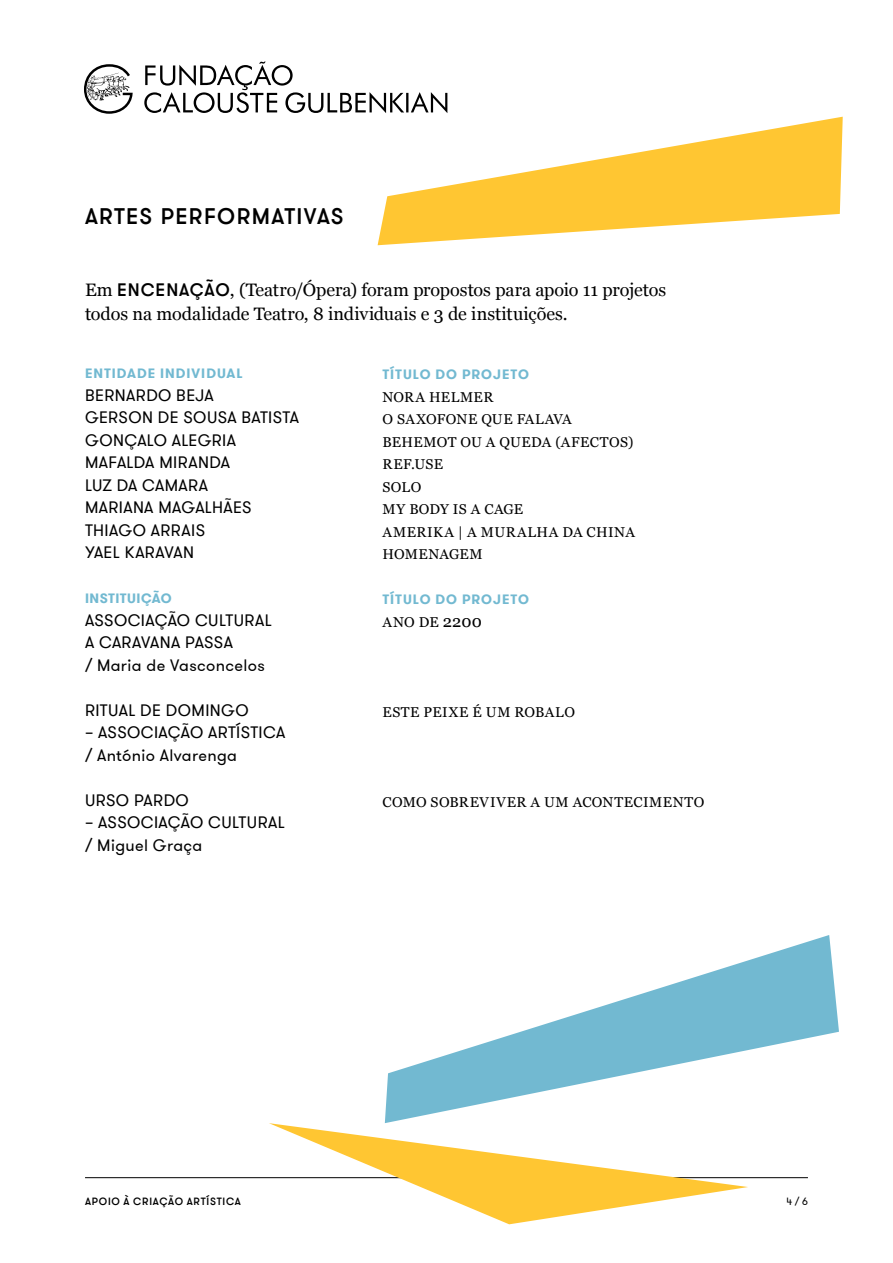
<style>
.page{position:relative;width:893px;height:1263px;background:#fff}
.page>*{position:absolute;margin:0;border:0;box-sizing:border-box;transform-origin:0 0}
.t1{font:500 22.5px "GT Walsheim";letter-spacing:.055em;color:#000}
.t2{font:18px/24px "Georgia";color:#000}
.t3{font:16.5px/22.5px "GT Walsheim";letter-spacing:.02em;color:#000}
.t4{font:14.25px/22.5px "Georgia";letter-spacing:.03em;color:#000}
.t5{font:700 13.5px "GT Walsheim";letter-spacing:.065em;color:#72b9d1}
.t6{font:700 13.5px "GT Walsheim";letter-spacing:.03em;color:#72b9d1}
.t7{font:500 10.5px "GT Walsheim";letter-spacing:.07em;color:#000}
.t8{font:10.5px "GT Walsheim";color:#000}
.s1{font-family:"GT Walsheim";font-weight:500}
.s2{font-size:16.5px}
</style>
<div class="page">
<hr style="left:85px;top:1177px;width:723px;height:1px;background:#000">
<svg style="left:144px;top:61px;width:303px;height:52px"></svg>
<svg style="left:84px;top:64px;width:49px;height:50px"></svg>
<svg style="left:378px;top:117px;width:465px;height:128px;fill:#ffc632"></svg>
<svg style="left:269px;top:1123px;width:479px;height:101px"></svg>
<svg style="left:385px;top:935px;width:454px;height:188px"></svg>
<h1 class="t1" style="left:85px;top:202px;width:260px">ARTES PERFORMATIVAS</h1>
<p class="t2" style="left:85px;top:277px;width:583px">Em <span class="s1">ENCENAÇÃO</span>, (Teatro/Ópera) foram propostos para apoio 11 projetos todos na modalidade Teatro, 8 individuais e 3 de instituições.</p>
<p class="t5" style="left:85px;top:365px;width:159px">ENTIDADE INDIVIDUAL</p>
<p class="t3" style="left:85px;top:383px;width:216px">BERNARDO BEJA<br>GERSON DE SOUSA BATISTA<br>GONÇALO ALEGRIA<br>MAFALDA MIRANDA<br>LUZ DA CAMARA<br>MARIANA MAGALHÃES<br>THIAGO ARRAIS<br>YAEL KARAVAN</p>
<p class="t6" style="left:85px;top:590px;width:88px">INSTITUIÇÃO</p>
<p class="t3" style="left:85px;top:608px;width:188px">ASSOCIAÇÃO CULTURAL<br>A CARAVANA PASSA<br>/ Maria de Vasconcelos</p>
<p class="t3" style="left:85px;top:698px;width:165px">RITUAL DE DOMINGO</p>
<p class="t3" style="left:85px;top:721px;width:202px">– ASSOCIAÇÃO ARTÍSTICA / António Alvarenga</p>
<p class="t3" style="left:85px;top:788px;width:105px">URSO PARDO</p>
<p class="t3" style="left:85px;top:811px;width:201px">– ASSOCIAÇÃO CULTURAL / Miguel Graça</p>
<p class="t5" style="left:383px;top:366px;width:148px">TÍTULO DO PROJETO</p>
<p class="t4" style="left:383px;top:385px;width:254px">NORA HELMER<br>O SAXOFONE QUE FALAVA<br>BEHEMOT OU A QUEDA (AFECTOS)<br>REF.USE<br>SOLO<br>MY BODY IS A CAGE<br>AMERIKA | A MURALHA DA CHINA<br>HOMENAGEM</p>
<p class="t5" style="left:383px;top:591px;width:148px">TÍTULO DO PROJETO</p>
<p class="t4" style="left:383px;top:610px;width:101px">ANO DE <span class="s2">2200</span></p>
<p class="t4" style="left:383px;top:700px;width:194px">ESTE PEIXE É UM ROBALO</p>
<p class="t4" style="left:383px;top:790px;width:323px">COMO SOBREVIVER A UM ACONTECIMENTO</p>
<p class="t7" style="left:85px;top:1194px;width:157px">APOIO À CRIAÇÃO ARTÍSTICA</p>
<p class="t8" style="left:786px;top:1194px;width:23px">4 / 6</p>
</div>
